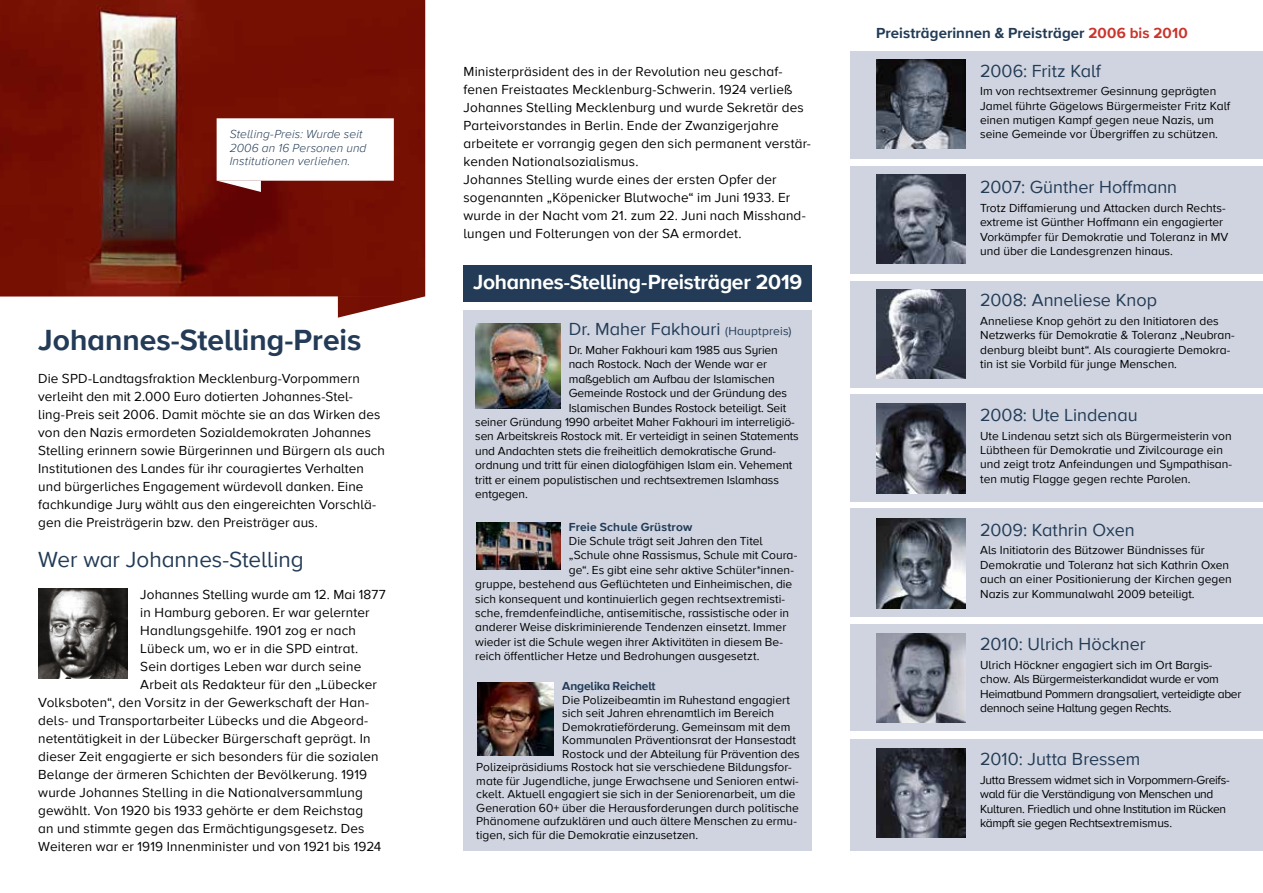
<style>
.page{position:relative;width:1263px;height:893px;background:#fff}
.page>*{position:absolute;margin:0;border:0;box-sizing:border-box;transform-origin:0 0}
.t1{font:700 30px "Proxima Nova A";color:#233b56}
.t2{font:22.5px "Proxima Nova A";letter-spacing:-.005em;color:#233b56}
.t3{font:700 21px "Proxima Nova A";letter-spacing:-.015em;color:#fff}
.t4{font:18px "Proxima Nova A";color:#233b56}
.t5{font:700 15px "Proxima Nova A";letter-spacing:.005em;color:#233b56}
.t6{font:13.5px/18px "Proxima Nova A";letter-spacing:.01em;color:#000}
.t7{font:12px/14.4px "Proxima Nova A";color:#000}
.t8{font:12px/14.4px "Proxima Nova A";letter-spacing:-.025em;color:#000}
.t9{font:italic 300 12px/13.5px "Proxima Nova A";letter-spacing:.01em;color:#233b56}
.t10{font:700 12px "Proxima Nova A";color:#233b56}
.s1{color:#c9352c}
.s2{font-size:12px}
</style>
<div class="page">
<div style="left:850px;top:51px;width:413px;height:108px;background:#cfd4e0"></div>
<div style="left:850px;top:167px;width:413px;height:107px;background:#cfd4e0"></div>
<div style="left:850px;top:282px;width:413px;height:106px;background:#cfd4e0"></div>
<div style="left:850px;top:394px;width:413px;height:108px;background:#cfd4e0"></div>
<div style="left:463px;top:311px;width:349px;height:540px;background:#cfd4e0"></div>
<div style="left:850px;top:509px;width:413px;height:108px;background:#cfd4e0"></div>
<div style="left:850px;top:624px;width:413px;height:106px;background:#cfd4e0"></div>
<div style="left:850px;top:739px;width:413px;height:112px;background:#cfd4e0"></div>
<div style="left:463px;top:265px;width:349px;height:36px;background:#233b56"></div>
<img style="left:0;top:0;width:425px;height:318px">
<img style="left:876px;top:59px;width:89px;height:90px">
<img style="left:38px;top:589px;width:90px;height:89px">
<img style="left:876px;top:174px;width:89px;height:90px">
<img style="left:876px;top:289px;width:89px;height:89px">
<img style="left:876px;top:404px;width:89px;height:89px">
<img style="left:876px;top:519px;width:89px;height:89px">
<img style="left:876px;top:633px;width:89px;height:90px">
<img style="left:876px;top:748px;width:89px;height:90px">
<img style="left:477px;top:522px;width:83px;height:47px">
<img style="left:477px;top:682px;width:77px;height:73px">
<img style="left:475px;top:323px;width:85px;height:85px">
<svg style="left:217px;top:118px;width:177px;height:74px"></svg>
<p class="t9" style="left:230px;top:127px;width:138px">Stelling-Preis: Wurde seit<br>2006 an 16 Personen und<br>Institutionen verliehen.</p>
<h1 class="t1" style="left:38px;top:317px;width:325px">Johannes-Stelling-Preis</h1>
<p class="t6" style="left:38px;top:368px;width:348px">Die SPD-Landtagsfraktion Mecklenburg-Vorpommern verleiht den mit 2.000 Euro dotierten Johannes-Stel&shy;ling-Preis seit 2006. Damit möchte sie an das Wirken des von den Nazis ermordeten Sozialdemokraten Johannes Stelling erinnern sowie Bürgerinnen und Bürgern als auch Institutionen des Landes für ihr couragiertes Verhalten und bürgerliches Engagement würdevoll danken. Eine fachkundige Jury wählt aus den eingereichten Vorschlä&shy;gen die Preisträgerin bzw. den Preisträger aus.</p>
<h2 class="t2" style="left:38px;top:543px;width:267px">Wer war Johannes-Stelling</h2>
<p class="t6" style="left:140px;top:584px;width:247px">Johannes Stelling wurde am 12. Mai 1877</p>
<p class="t6" style="left:140px;top:602px;width:231px">in Hamburg geboren. Er war gelernter</p>
<p class="t6" style="left:140px;top:620px;width:217px">Handlungsgehilfe. 1901 zog er nach</p>
<p class="t6" style="left:140px;top:638px;width:219px">Lübeck um, wo er in die SPD eintrat.</p>
<p class="t6" style="left:140px;top:656px;width:222px">Sein dortiges Leben war durch seine</p>
<p class="t6" style="left:140px;top:674px;width:238px">Arbeit als Redakteur für den „Lübecker</p>
<p class="t6" style="left:38px;top:692px;width:332px">Volksboten“, den Vorsitz in der Gewerkschaft der Han-</p>
<p class="t6" style="left:38px;top:710px;width:331px">dels- und Transportarbeiter Lübecks und die Abgeord-</p>
<p class="t6" style="left:38px;top:728px;width:334px">netentätigkeit in der Lübecker Bürgerschaft geprägt. In</p>
<p class="t6" style="left:38px;top:746px;width:342px">dieser Zeit engagierte er sich besonders für die sozialen</p>
<p class="t6" style="left:38px;top:764px;width:330px">Belange der ärmeren Schichten der Bevölkerung. 1919</p>
<p class="t6" style="left:38px;top:782px;width:326px">wurde Johannes Stelling in die Nationalversammlung</p>
<p class="t6" style="left:38px;top:800px;width:326px">gewählt. Von 1920 bis 1933 gehörte er dem Reichstag</p>
<p class="t6" style="left:38px;top:818px;width:328px">an und stimmte gegen das Ermächtigungsgesetz. Des</p>
<p class="t6" style="left:38px;top:836px;width:345px">Weiteren war er 1919 Innenminister und von 1921 bis 1924</p>
<p class="t5" style="left:876px;top:22px;width:313px">Preisträgerinnen &amp; Preisträger <span class="s1">2006 bis 2010</span></p>
<p class="t6" style="left:463px;top:62px;width:349px">Ministerpräsident des in der Revolution neu geschaf&shy;fenen Freistaates Mecklenburg-Schwerin. 1924 verließ Johannes Stelling Mecklenburg und wurde Sekretär des Parteivorstandes in Berlin. Ende der Zwanzigerjahre arbeitete er vorrangig gegen den sich permanent verstär&shy;kenden Nationalsozialismus.<br>Johannes Stelling wurde eines der ersten Opfer der sogenannten „Köpenicker Blutwoche“ im Juni 1933. Er wurde in der Nacht vom 21. zum 22. Juni nach Misshand&shy;lungen und Folterungen von der SA ermordet.</p>
<h3 class="t4" style="left:980px;top:57px;width:122px">2006: Fritz Kalf</h3>
<p class="t7" style="left:980px;top:83px;width:252px">Im von rechtsextremer Gesinnung geprägten Jamel führte Gägelows Bürgermeister Fritz Kalf einen mutigen Kampf gegen neue Nazis, um seine Gemeinde vor Übergriffen zu schützen.</p>
<h3 class="t4" style="left:980px;top:174px;width:199px">2007: Günther Hoffmann</h3>
<p class="t7" style="left:980px;top:200px;width:250px">Trotz Diffamierung und Attacken durch Rechts&shy;extreme ist Günther Hoffmann ein engagierter Vorkämpfer für Demokratie und Toleranz in MV und über die Landesgrenzen hinaus.</p>
<h3 class="t4" style="left:980px;top:287px;width:178px">2008: Anneliese Knop</h3>
<p class="t7" style="left:980px;top:313px;width:256px">Anneliese Knop gehört zu den Initiatoren des Netzwerks für Demokratie &amp; Toleranz „Neubran&shy;denburg bleibt bunt“. Als couragierte Demokra&shy;tin ist sie Vorbild für junge Menschen.</p>
<h3 class="t4" style="left:980px;top:401px;width:159px">2008: Ute Lindenau</h3>
<p class="t7" style="left:980px;top:428px;width:253px">Ute Lindenau setzt sich als Bürgermeisterin von Lübtheen für Demokratie und Zivilcourage ein und zeigt trotz Anfeindungen und Sympathisan&shy;ten mutig Flagge gegen rechte Parolen.</p>
<h3 class="t4" style="left:980px;top:516px;width:156px">2009: Kathrin Oxen</h3>
<p class="t7" style="left:980px;top:543px;width:253px">Als Initiatorin des Bützower Bündnisses für Demokratie und Toleranz hat sich Kathrin Oxen auch an einer Positionierung der Kirchen gegen Nazis zur Kommunalwahl 2009 beteiligt.</p>
<h3 class="t3" style="left:473px;top:267px;width:331px">Johannes-Stelling-Preisträger 2019</h3>
<h3 class="t4" style="left:569px;top:316px;width:224px">Dr. Maher Fakhouri <span class="s2">(Hauptpreis)</span></h3>
<p class="t7" style="left:569px;top:342px;width:211px">Dr. Maher Fakhouri kam 1985 aus Syrien</p>
<p class="t7" style="left:569px;top:357px;width:200px">nach Rostock. Nach der Wende war er</p>
<p class="t7" style="left:569px;top:371px;width:207px">maßgeblich am Aufbau der Islamischen</p>
<p class="t7" style="left:569px;top:386px;width:220px">Gemeinde Rostock und der Gründung des</p>
<p class="t7" style="left:569px;top:400px;width:219px">Islamischen Bundes Rostock beteiligt. Seit</p>
<p class="t7" style="left:475px;top:414px;width:321px">seiner Gründung 1990 arbeitet Maher Fakhouri im interreligiö-</p>
<p class="t7" style="left:475px;top:429px;width:325px">sen Arbeitskreis Rostock mit. Er verteidigt in seinen Statements</p>
<p class="t7" style="left:475px;top:443px;width:302px">und Andachten stets die freiheitlich demokratische Grund-</p>
<p class="t7" style="left:475px;top:458px;width:319px">ordnung und tritt für einen dialogfähigen Islam ein. Vehement</p>
<p class="t7" style="left:475px;top:472px;width:305px">tritt er einem populistischen und rechtsextremen Islamhass</p>
<p class="t7" style="left:475px;top:486px;width:54px">entgegen.</p>
<p class="t10" style="left:569px;top:518px;width:125px">Freie Schule Grüstrow</p>
<p class="t7" style="left:569px;top:533px;width:195px">Die Schule trägt seit Jahren den Titel</p>
<p class="t7" style="left:569px;top:548px;width:230px">„Schule ohne Rassismus, Schule mit Coura-</p>
<p class="t7" style="left:569px;top:562px;width:227px">ge“. Es gibt eine sehr aktive Schüler*innen-</p>
<p class="t7" style="left:475px;top:576px;width:319px">gruppe, bestehend aus Geflüchteten und Einheimischen, die</p>
<p class="t7" style="left:475px;top:591px;width:311px">sich konsequent und kontinuierlich gegen rechtsextremisti-</p>
<p class="t7" style="left:475px;top:605px;width:315px">sche, fremdenfeindliche, antisemitische, rassistische oder in</p>
<p class="t7" style="left:475px;top:620px;width:313px">anderer Weise diskriminierende Tendenzen einsetzt. Immer</p>
<p class="t7" style="left:475px;top:634px;width:309px">wieder ist die Schule wegen ihrer Aktivitäten in diesem Be-</p>
<p class="t7" style="left:475px;top:648px;width:286px">reich öffentlicher Hetze und Bedrohungen ausgesetzt.</p>
<p class="t10" style="left:562px;top:677px;width:95px">Angelika Reichelt</p>
<p class="t7" style="left:562px;top:692px;width:229px">Die Polizeibeamtin im Ruhestand engagiert</p>
<p class="t7" style="left:562px;top:705px;width:213px">sich seit Jahren ehrenamtlich im Bereich</p>
<p class="t7" style="left:562px;top:719px;width:230px">Demokratieförderung. Gemeinsam mit dem</p>
<p class="t7" style="left:562px;top:732px;width:235px">Kommunalen Präventionsrat der Hansestadt</p>
<p class="t7" style="left:562px;top:746px;width:239px">Rostock und der Abteilung für Prävention des</p>
<p class="t7" style="left:476px;top:759px;width:317px">Polizeipräsidiums Rostock hat sie verschiedene Bildungsfor-</p>
<p class="t7" style="left:476px;top:773px;width:324px">mate für Jugendliche, junge Erwachsene und Senioren entwi-</p>
<p class="t7" style="left:476px;top:786px;width:321px">ckelt. Aktuell engagiert sie sich in der Seniorenarbeit, um die</p>
<p class="t7" style="left:476px;top:800px;width:324px">Generation 60+ über die Herausforderungen durch politische</p>
<p class="t7" style="left:476px;top:813px;width:322px">Phänomene aufzuklären und auch ältere Menschen zu ermu-</p>
<p class="t7" style="left:476px;top:827px;width:224px">tigen, sich für die Demokratie einzusetzen.</p>
<h3 class="t4" style="left:980px;top:631px;width:167px">2010: Ulrich Höckner</h3>
<p class="t8" style="left:980px;top:657px;width:263px">Ulrich Höckner engagiert sich im Ort Bargis&shy;chow. Als Bürgermeisterkandidat wurde er vom Heimatbund Pommern drangsaliert, verteidigte aber dennoch seine Haltung gegen Rechts.</p>
<h3 class="t4" style="left:980px;top:746px;width:162px">2010: Jutta Bressem</h3>
<p class="t8" style="left:980px;top:772px;width:251px">Jutta Bressem widmet sich in Vorpommern-Greifs&shy;wald für die Verständigung von Menschen und Kulturen. Friedlich und ohne Institution im Rücken kämpft sie gegen Rechtsextremismus.</p>
</div>
